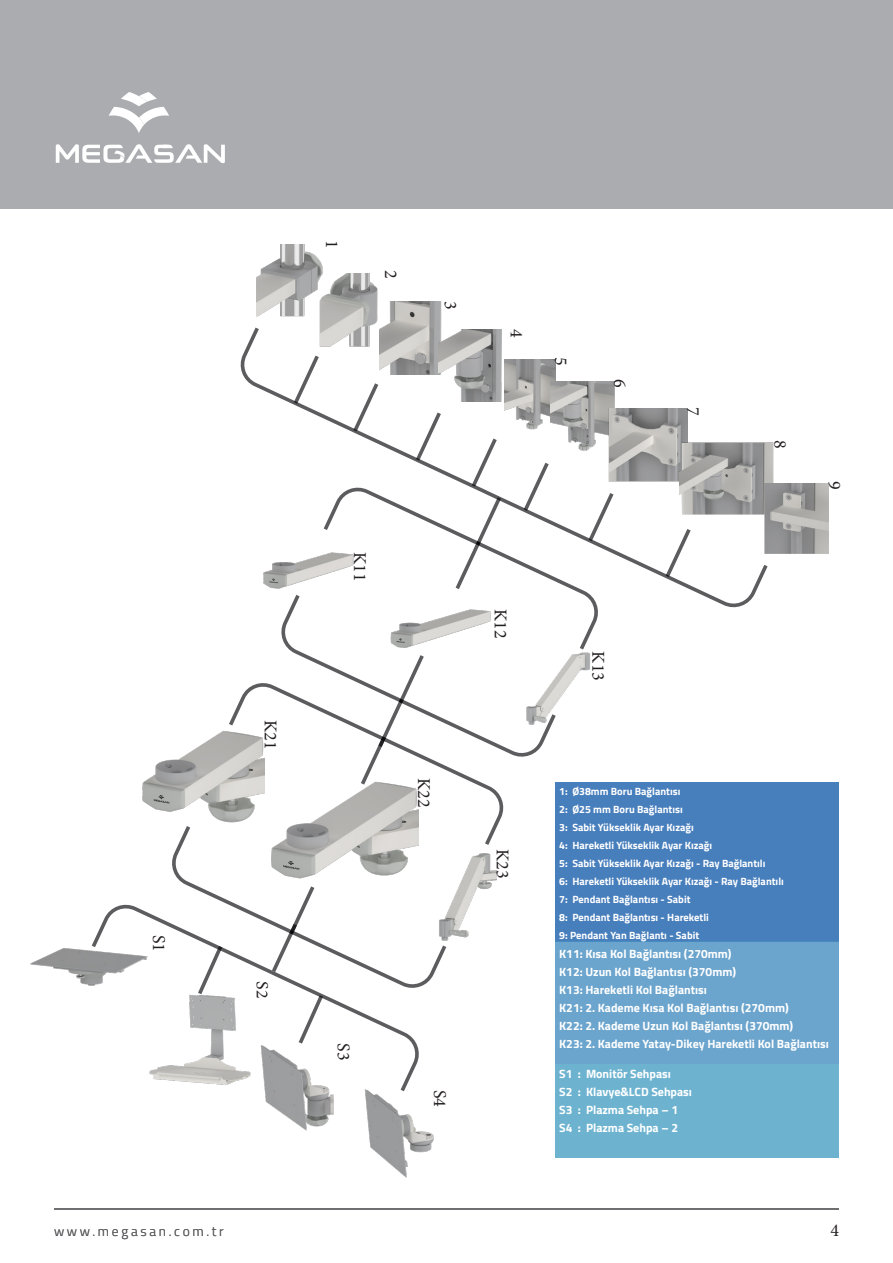
<style>
.page{position:relative;width:893px;height:1263px;background:#fff}
.page>*{position:absolute;margin:0;border:0;box-sizing:border-box;transform-origin:0 0}
.t1{font:18px "Minion Pro";color:#231f20}
.t2{font:300 13.5px "Titillium Web";letter-spacing:.2em;color:#5b5b5e}
.t3{font:700 12px "Titillium Web";color:#fff}
.t4{font:700 10.5px "Titillium Web";color:#fff}
</style>
<div class="page">
<div style="left:0;top:0;width:893px;height:208px;background:#abacb0"></div>
<svg style="left:56px;top:144px;width:169px;height:19px"></svg>
<svg style="left:109px;top:92px;width:60px;height:41px"></svg>
<hr style="left:54px;top:1209px;width:785px;height:1px;background:#5c5c5f">
<img style="left:256px;top:244px;width:67px;height:73px">
<img style="left:320px;top:274px;width:58px;height:52px">
<img style="left:385px;top:301px;width:57px;height:25px">
<img style="left:770px;top:442px;width:4px;height:41px">
<img style="left:770px;top:483px;width:59px;height:71px">
<img style="left:30px;top:948px;width:60px;height:38px">
<img style="left:265px;top:1093px;width:69px;height:38px">
<img style="left:365px;top:1093px;width:69px;height:85px">
<div style="left:556px;top:782px;width:283px;height:159px;background:#477ebc"></div>
<div style="left:556px;top:941px;width:283px;height:123px;background:#6ba4cd"></div>
<div style="left:556px;top:1064px;width:283px;height:93px;background:#6db3d0"></div>
<svg style="left:90px;top:326px;width:680px;height:767px"></svg>
<p class="t1" style="left:171px;top:935px;width:19px;rotate:90deg">S1</p>
<p class="t1" style="left:283px;top:720px;width:31px;rotate:90deg">K21</p>
<p class="t1" style="left:275px;top:981px;width:19px;rotate:90deg">S2</p>
<p class="t1" style="left:344px;top:240px;width:10px;rotate:90deg">1</p>
<p class="t1" style="left:403px;top:270px;width:10px;rotate:90deg">2</p>
<p class="t1" style="left:462px;top:301px;width:10px;rotate:90deg">3</p>
<p class="t1" style="left:529px;top:329px;width:10px;rotate:90deg">4</p>
<p class="t1" style="left:573px;top:357px;width:10px;rotate:90deg">5</p>
<p class="t1" style="left:632px;top:379px;width:10px;rotate:90deg">6</p>
<p class="t1" style="left:372px;top:552px;width:31px;rotate:90deg">K11</p>
<p class="t1" style="left:513px;top:609px;width:31px;rotate:90deg">K12</p>
<p class="t1" style="left:610px;top:651px;width:31px;rotate:90deg">K13</p>
<p class="t1" style="left:705px;top:407px;width:10px;rotate:90deg">7</p>
<p class="t1" style="left:792px;top:440px;width:10px;rotate:90deg">8</p>
<p class="t1" style="left:846px;top:481px;width:10px;rotate:90deg">9</p>
<p class="t1" style="left:356px;top:1043px;width:19px;rotate:90deg">S3</p>
<p class="t1" style="left:436px;top:778px;width:31px;rotate:90deg">K22</p>
<p class="t1" style="left:514px;top:849px;width:31px;rotate:90deg">K23</p>
<p class="t1" style="left:452px;top:1089px;width:19px;rotate:90deg">S4</p>
<p class="t4" style="left:559px;top:783px;width:123px">1: Ø38mm Boru Bağlantısı</p>
<p class="t4" style="left:559px;top:801px;width:125px">2: Ø25 mm Boru Bağlantısı</p>
<p class="t4" style="left:559px;top:819px;width:136px">3: Sabit Yükseklik Ayar Kızağı</p>
<p class="t4" style="left:559px;top:837px;width:155px">4: Hareketli Yükseklik Ayar Kızağı</p>
<p class="t4" style="left:559px;top:855px;width:208px">5: Sabit Yükseklik Ayar Kızağı - Ray Bağlantılı</p>
<p class="t4" style="left:559px;top:873px;width:226px">6: Hareketli Yükseklik Ayar Kızağı - Ray Bağlantılı</p>
<p class="t4" style="left:559px;top:891px;width:133px">7: Pendant Bağlantısı - Sabit</p>
<p class="t4" style="left:559px;top:909px;width:151px">8: Pendant Bağlantısı - Hareketli</p>
<p class="t4" style="left:559px;top:927px;width:142px">9: Pendant Yan Bağlantı - Sabit</p>
<p class="t3" style="left:559px;top:945px;width:174px">K11: Kısa Kol Bağlantısı (270mm)</p>
<p class="t3" style="left:559px;top:963px;width:178px">K12: Uzun Kol Bağlantısı (370mm)</p>
<p class="t3" style="left:559px;top:981px;width:149px">K13: Hareketli Kol Bağlantısı</p>
<p class="t3" style="left:559px;top:999px;width:231px">K21: 2. Kademe Kısa Kol Bağlantısı (270mm)</p>
<p class="t3" style="left:559px;top:1017px;width:236px">K22: 2. Kademe Uzun Kol Bağlantısı (370mm)</p>
<p class="t3" style="left:559px;top:1035px;width:271px">K23: 2. Kademe Yatay-Dikey Hareketli Kol Bağlantısı</p>
<p class="t3" style="left:559px;top:1064px;width:113px">S1 : Monitör Sehpası</p>
<p class="t3" style="left:559px;top:1082px;width:134px">S2 : Klavye&amp;LCD Sehpası</p>
<p class="t3" style="left:559px;top:1100px;width:120px">S3 : Plazma Sehpa – 1</p>
<p class="t3" style="left:559px;top:1118px;width:120px">S4 : Plazma Sehpa – 2</p>
<p class="t2" style="left:54px;top:1221px;width:171px">www.megasan.com.tr</p>
<h1 class="t1" style="left:830px;top:1218px;width:10px">4</h1>
</div>
